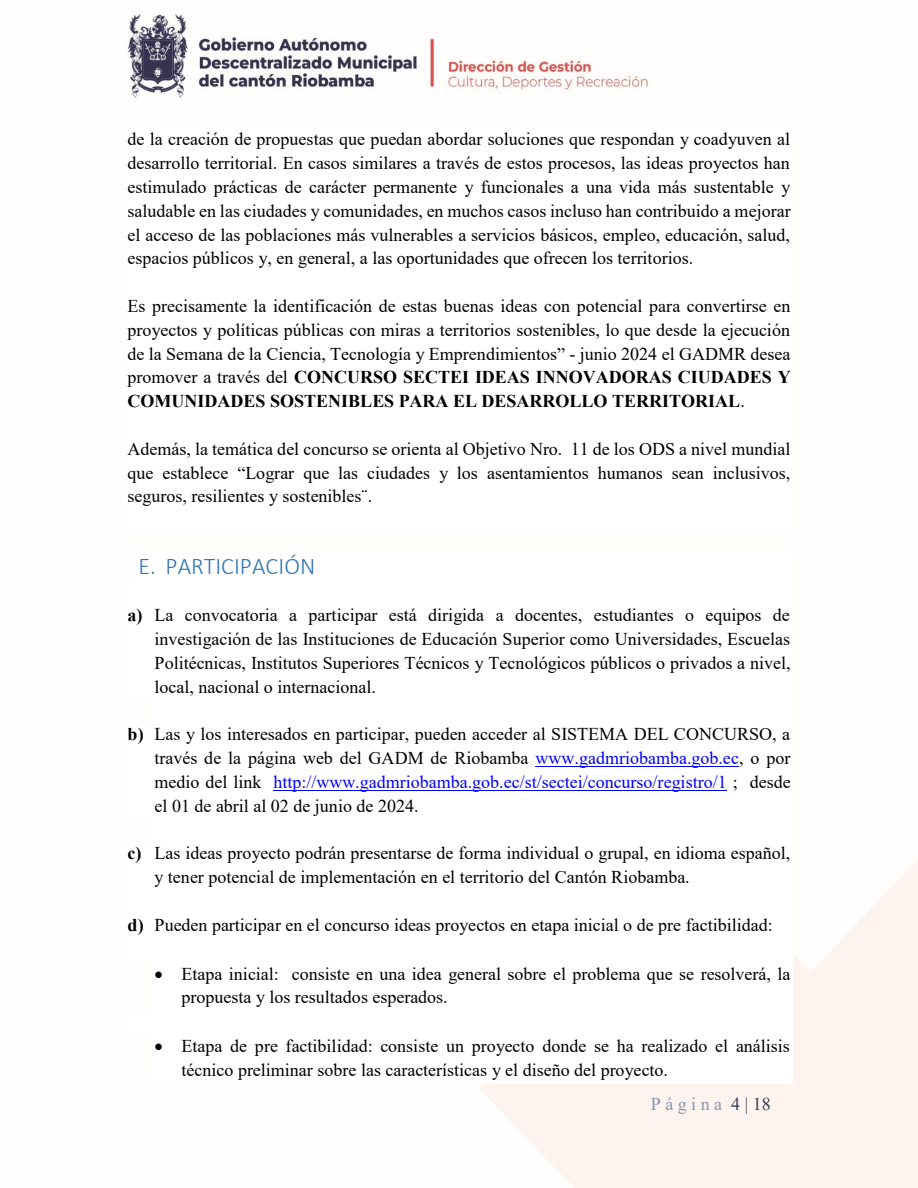
<style>
.page{position:relative;width:918px;height:1188px;background:#fff}
.page>*{position:absolute;margin:0;border:0;box-sizing:border-box;transform-origin:0 0}
.t1{font:300 24px "Calibri";color:#2e74b5}
.t2{font:18px/23.9px "Times New Roman";color:#000;text-align:justify}
.t3{font:18px "Times New Roman";color:#000}
.t4{font:18px "Times New Roman";letter-spacing:.245em;color:#8496b0}
.s1{font-style:inherit}
.s2{font-weight:700}
.s3{color:#00f}
.s4{color:#323e4f}
</style>
<div class="page">
<img style="left:127px;top:14px;width:791px;height:1174px">
<div style="left:125px;top:129px;width:668px;height:24px;background:#fff"></div>
<div style="left:125px;top:153px;width:668px;height:24px;background:#fff"></div>
<div style="left:125px;top:177px;width:668px;height:23px;background:#fff"></div>
<div style="left:125px;top:200px;width:668px;height:24px;background:#fff"></div>
<div style="left:125px;top:224px;width:668px;height:24px;background:#fff"></div>
<div style="left:125px;top:248px;width:668px;height:24px;background:#fff"></div>
<div style="left:125px;top:272px;width:668px;height:24px;background:#fff"></div>
<div style="left:125px;top:296px;width:668px;height:24px;background:#fff"></div>
<div style="left:125px;top:320px;width:668px;height:23px;background:#fff"></div>
<div style="left:125px;top:343px;width:668px;height:24px;background:#fff"></div>
<div style="left:125px;top:367px;width:668px;height:24px;background:#fff"></div>
<div style="left:125px;top:391px;width:668px;height:24px;background:#fff"></div>
<div style="left:125px;top:415px;width:668px;height:24px;background:#fff"></div>
<div style="left:125px;top:439px;width:668px;height:23px;background:#fff"></div>
<div style="left:125px;top:462px;width:668px;height:24px;background:#fff"></div>
<div style="left:125px;top:486px;width:668px;height:24px;background:#fff"></div>
<div style="left:125px;top:510px;width:668px;height:24px;background:#fff"></div>
<div style="left:136px;top:552px;width:657px;height:29px;background:#fff"></div>
<div style="left:125px;top:581px;width:668px;height:24px;background:#fff"></div>
<div style="left:125px;top:605px;width:668px;height:24px;background:#fff"></div>
<div style="left:125px;top:629px;width:668px;height:23px;background:#fff"></div>
<div style="left:125px;top:652px;width:668px;height:24px;background:#fff"></div>
<div style="left:125px;top:676px;width:668px;height:24px;background:#fff"></div>
<div style="left:152px;top:700px;width:641px;height:24px;background:#fff"></div>
<div style="left:125px;top:724px;width:668px;height:24px;background:#fff"></div>
<div style="left:125px;top:748px;width:668px;height:23px;background:#fff"></div>
<hr style="left:536px;top:766px;width:203px;height:1px;background:#00f">
<div style="left:125px;top:771px;width:668px;height:24px;background:#fff"></div>
<hr style="left:273px;top:790px;width:454px;height:1px;background:#00f">
<div style="left:125px;top:795px;width:668px;height:24px;background:#fff"></div>
<div style="left:152px;top:819px;width:641px;height:24px;background:#fff"></div>
<div style="left:125px;top:843px;width:668px;height:24px;background:#fff"></div>
<div style="left:125px;top:867px;width:668px;height:24px;background:#fff"></div>
<div style="left:125px;top:891px;width:668px;height:23px;background:#fff"></div>
<div style="left:125px;top:914px;width:668px;height:24px;background:#fff"></div>
<div style="left:125px;top:938px;width:668px;height:24px;background:#fff"></div>
<div style="left:152px;top:962px;width:641px;height:25px;background:#fff"></div>
<div style="left:152px;top:987px;width:641px;height:24px;background:#fff"></div>
<div style="left:125px;top:1011px;width:668px;height:24px;background:#fff"></div>
<div style="left:152px;top:1035px;width:641px;height:25px;background:#fff"></div>
<div style="left:152px;top:1060px;width:641px;height:24px;background:#fff"></div>
<p class="t2" style="left:128px;top:127px;width:665px">de la creación de propuestas que puedan abordar soluciones que respondan y coadyuven al desarrollo territorial. En casos similares a través de estos procesos, las ideas proyectos han estimulado prácticas de carácter permanente y funcionales a una vida más sustentable y saludable en las ciudades y comunidades, en muchos casos incluso han contribuido a mejorar el acceso de las poblaciones más vulnerables a servicios básicos, empleo, educación, salud, espacios públicos y, en general, a las oportunidades que ofrecen los territorios.</p>
<p class="t2" style="left:128px;top:293px;width:665px">Es precisamente la identificación de estas buenas ideas con potencial para convertirse en proyectos y políticas públicas con miras a territorios sostenibles, lo que desde la ejecución <span class="s1">de la Semana de la Ciencia, Tecnología y Emprendimientos”</span> - junio 2024 el GADMR desea promover a través del <span class="s2">CONCURSO SECTEI IDEAS INNOVADORAS CIUDADES Y COMUNIDADES SOSTENIBLES PARA EL DESARROLLO TERRITORIAL</span>.</p>
<p class="t2" style="left:128px;top:436px;width:664px">Además, la temática del concurso se orienta al Objetivo Nro. 11 de los ODS a nivel mundial</p>
<p class="t3" style="left:128px;top:460px;width:664px">que establece “Lograr que las ciudades y los asentamientos humanos sean inclusivos,</p>
<p class="t2" style="left:128px;top:484px;width:246px">seguros, resilientes y sostenibles¨.</p>
<h1 class="t1" style="left:138px;top:552px;width:178px">E. PARTICIPACIÓN</h1>
<p class="t2" style="left:155px;top:603px;width:637px;text-indent:-27px"><span class="s2">a)</span> La convocatoria a participar está dirigida a docentes, estudiantes o equipos de investigación de las Instituciones de Educación Superior como Universidades, Escuelas Politécnicas, Institutos Superiores Técnicos y Tecnológicos públicos o privados a nivel, local, nacional o internacional.</p>
<p class="t2" style="left:155px;top:722px;width:638px;text-indent:-27px"><span class="s2">b)</span> Las y los interesados en participar, pueden acceder al SISTEMA DEL CONCURSO, a través de la página web del GADM de Riobamba <span class="s3">www.gadmriobamba.gob.ec</span>, o por medio del link <span class="s3">http://www.gadmriobamba.gob.ec/st/sectei/concurso/registro/1</span> ; desde el 01 de abril al 02 de junio de 2024.</p>
<p class="t2" style="left:155px;top:841px;width:637px;text-indent:-27px"><span class="s2">c)</span> Las ideas proyecto podrán presentarse de forma individual o grupal, en idioma español, y tener potencial de implementación en el territorio del Cantón Riobamba.</p>
<p class="t2" style="left:128px;top:912px;width:647px"><span class="s2">d)</span> Pueden participar en el concurso ideas proyectos en etapa inicial o de pre factibilidad:</p>
<p class="t2" style="left:182px;top:961px;width:610px;text-indent:-27px">• Etapa inicial: consiste en una idea general sobre el problema que se resolverá, la propuesta y los resultados esperados.</p>
<p class="t2" style="left:182px;top:1034px;width:610px;text-indent:-27px">• Etapa de pre factibilidad: consiste un proyecto donde se ha realizado el análisis técnico preliminar sobre las características y el diseño del proyecto.</p>
<p class="t4" style="left:651px;top:1091px;width:121px">Página <span class="s4">4| 18</span></p>
</div>
